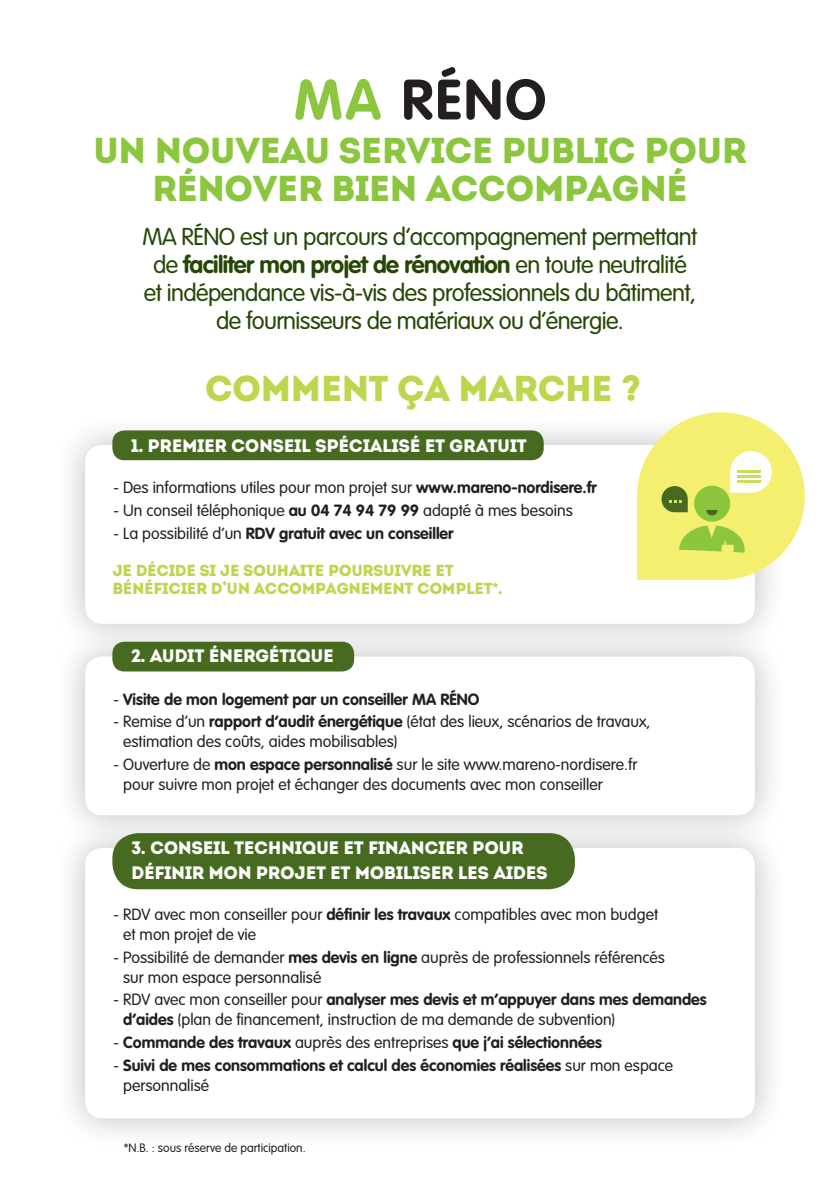
<style>
.page{position:relative;width:840px;height:1191px;background:#fff}
.page>*{position:absolute;margin:0;border:0;box-sizing:border-box;transform-origin:0 0}
.t1{font:700 56px "VAG Rounded";letter-spacing:.05em;color:#231f20}
.t2{font:36px/38px "Intro";letter-spacing:-.025em;color:#8bc63e;text-align:center}
.t3{font:36px "Intro";letter-spacing:-.025em;color:#bcd74d}
.t4{font:300 24px/28px "VAG Rounded";letter-spacing:-.025em;color:#264606;text-align:center}
.t5{font:18px/24px "Intro";letter-spacing:-.025em;color:#fff}
.t6{font:300 16px/20px "VAG Rounded";color:#231f20}
.t7{font:700 16px/20px "VAG Rounded";color:#231f20}
.t8{font:16px/18px "Intro";letter-spacing:-.025em;color:#bcd74d}
.t9{font:300 12px "VAG Rounded";color:#231f20}
.s1{color:#8bc63e}
.s2{font-weight:700}
.s3{font-weight:300}
.s4{font-family:"Helvetica";font-weight:700}
</style>
<div class="page">
<hr style="left:839px;top:806px;width:1px;height:385px;background:#8bc63e">
<div style="left:53px;top:413px;width:733px;height:243px;background:#231f20;opacity:.3"></div>
<div style="left:85px;top:445px;width:669px;height:179px;background:#fff;border-radius:17px"></div>
<div style="left:112px;top:430px;width:431px;height:30px;background:#466a1f;border-radius:12px"></div>
<div style="left:53px;top:624px;width:733px;height:223px;background:#231f20;opacity:.3"></div>
<div style="left:85px;top:656px;width:669px;height:159px;background:#fff;border-radius:17px"></div>
<div style="left:112px;top:641px;width:242px;height:30px;background:#466a1f;border-radius:12px"></div>
<svg style="left:636px;top:412px;width:168px;height:168px"></svg>
<hr style="left:737px;top:481px;width:23px;height:2px;background:#cbdc56">
<hr style="left:737px;top:475px;width:23px;height:3px;background:#cbdc56">
<hr style="left:737px;top:470px;width:23px;height:2px;background:#cbdc56">
<div style="left:53px;top:816px;width:733px;height:334px;background:#231f20;opacity:.3"></div>
<div style="left:85px;top:848px;width:669px;height:270px;background:#fff;border-radius:17px"></div>
<div style="left:112px;top:833px;width:462px;height:56px;background:#466a1f;border-radius:26px"></div>
<p class="t1" style="left:294px;top:67px;width:253px"><span class="s1">MA</span> RÉNO</p>
<p class="t2" style="left:93px;top:131px;width:655px">UN NOUVEAU SERVICE PUBLIC POUR<br>RÉNOVER BIEN ACCOMPAGNÉ</p>
<p class="t4" style="left:142px;top:222px;width:556px">MA RÉNO est un parcours d’accompagnement permettant de <span class="s2">faciliter mon projet de rénovation</span> en toute neutralité et indépendance vis-à-vis des professionnels du bâtiment, de fournisseurs de matériaux ou d’énergie.</p>
<p class="t3" style="left:205px;top:367px;width:437px">COMMENT ÇA MARCHE ?</p>
<p class="t5" style="left:131px;top:434px;width:397px">1. PREMIER CONSEIL SPÉCIALISÉ ET GRATUIT</p>
<p class="t6" style="left:113px;top:477px;width:484px">- Des informations utiles pour mon projet sur <span class="s2">www.mareno-nordisere.fr</span></p>
<p class="t6" style="left:113px;top:500px;width:460px">- Un conseil téléphonique <span class="s2">au 04 74 94 79 99</span> adapté à mes besoins</p>
<p class="t7" style="left:113px;top:523px;width:341px"><span class="s3">- La possibilité d’un</span> RDV gratuit avec un conseiller</p>
<p class="t8" style="left:112px;top:561px;width:391px">JE DÉCIDE SI JE SOUHAITE POURSUIVRE ET<br>BÉNÉFICIER D UN ACCOMPAGNEMENT COMPLET<span class="s4">*</span>.</p>
<p class="t8" style="left:222px;top:569px;width:6px">,</p>
<p class="t5" style="left:131px;top:644px;width:204px">2. AUDIT ÉNERGÉTIQUE</p>
<p class="t7" style="left:113px;top:688px;width:367px"><span class="s3">-</span> Visite de mon logement par un conseiller MA RÉNO</p>
<p class="t6" style="left:123px;top:711px;width:528px;text-indent:-10px">- Remise d’un <span class="s2">rapport d’audit énergétique</span> (état des lieux, scénarios de travaux, estimation des coûts, aides mobilisables)</p>
<p class="t6" style="left:123px;top:754px;width:515px;text-indent:-10px">- Ouverture de <span class="s2">mon espace personnalisé</span> sur le site www.mareno-nordisere.fr pour suivre mon projet et échanger des documents avec mon conseiller</p>
<p class="t5" style="left:131px;top:836px;width:418px">3. CONSEIL TECHNIQUE ET FINANCIER POUR<br>DÉFINIR MON PROJET ET MOBILISER LES AIDES</p>
<p class="t6" style="left:123px;top:904px;width:536px;text-indent:-10px">- RDV avec mon conseiller pour <span class="s2">définir les travaux</span> compatibles avec mon budget et mon projet de vie</p>
<p class="t6" style="left:123px;top:947px;width:543px;text-indent:-10px">- Possibilité de demander <span class="s2">mes devis en ligne</span> auprès de professionnels référencés sur mon espace personnalisé</p>
<p class="t6" style="left:123px;top:989px;width:584px;text-indent:-10px">- RDV avec mon conseiller pour <span class="s2">analyser mes devis et m’appuyer dans mes demandes d’aides</span> (plan de financement, instruction de ma demande de subvention)</p>
<p class="t7" style="left:113px;top:1032px;width:489px"><span class="s3">-</span> Commande des travaux <span class="s3">auprès des entreprises</span> que j’ai sélectionnées</p>
<p class="t7" style="left:123px;top:1055px;width:551px;text-indent:-10px"><span class="s3">-</span> Suivi de mes consommations et calcul des économies réalisées <span class="s3">sur mon espace personnalisé</span></p>
<p class="t9" style="left:124px;top:1141px;width:183px">*N.B. : sous réserve de participation.</p>
</div>
